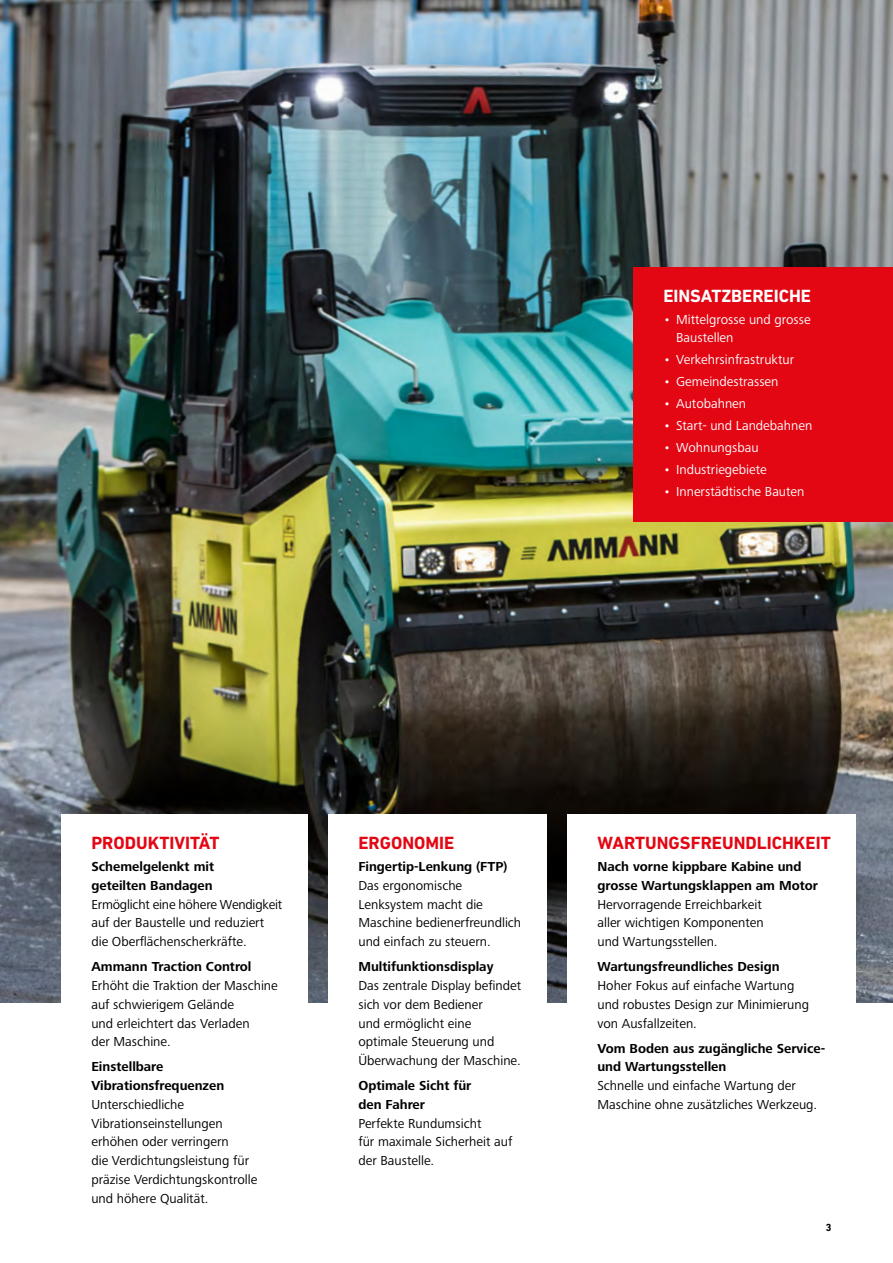
<style>
.page{position:relative;width:893px;height:1263px;background:#fff}
.page>*{position:absolute;margin:0;border:0;box-sizing:border-box;transform-origin:0 0}
.t1{font:700 18px "DIN Next LT Pro";color:#e30613}
.t2{font:700 18px "DIN Next LT Pro";color:#fff}
.t3{font:13.5px/18.8px "Frutiger Next LTW1 G";color:#000}
.t4{font:700 13.5px/18.8px "Frutiger Next LTW1 G";color:#000}
.t5{font:13.5px/18.8px "Frutiger Next LTW1 G";color:#fff}
.t6{font:700 10.5px "DIN Next LT Pro";color:#000}
</style>
<div class="page">
<img style="left:0;top:0;width:893px;height:1002px">
<div style="left:634px;top:267px;width:259px;height:254px;background:#e30613"></div>
<div style="left:62px;top:814px;width:246px;height:414px;background:#fff"></div>
<div style="left:329px;top:814px;width:218px;height:389px;background:#fff"></div>
<div style="left:568px;top:814px;width:288px;height:320px;background:#fff"></div>
<h1 class="t2" style="left:663px;top:285px;width:149px">EINSATZBEREICHE</h1>
<p class="t5" style="left:676px;top:310px;width:136px;text-indent:-13px">• Mittelgrosse und grosse<br>Baustellen</p>
<p class="t5" style="left:663px;top:351px;width:132px">• Verkehrsinfrastruktur</p>
<p class="t5" style="left:663px;top:373px;width:117px">• Gemeindestrassen</p>
<p class="t5" style="left:663px;top:395px;width:84px">• Autobahnen</p>
<p class="t5" style="left:663px;top:417px;width:150px">• Start- und Landebahnen</p>
<p class="t5" style="left:663px;top:439px;width:97px">• Wohnungsbau</p>
<p class="t5" style="left:663px;top:460px;width:105px">• Industriegebiete</p>
<p class="t5" style="left:663px;top:482px;width:143px">• Innerstädtische Bauten</p>
<h1 class="t1" style="left:91px;top:832px;width:129px">PRODUKTIVITÄT</h1>
<p class="t4" style="left:91px;top:858px;width:124px">Schemelgelenkt mit geteilten Bandagen</p>
<p class="t3" style="left:91px;top:895px;width:192px">Ermöglicht eine höhere Wendigkeit auf der Baustelle und reduziert die Oberflächenscherkräfte.</p>
<p class="t4" style="left:91px;top:958px;width:162px">Ammann Traction Control</p>
<p class="t3" style="left:91px;top:976px;width:188px">Erhöht die Traktion der Maschine auf schwierigem Gelände<br>und erleichtert das Verladen<br>der Maschine.</p>
<p class="t4" style="left:91px;top:1058px;width:134px">Einstellbare<br>Vibrationsfrequenzen</p>
<p class="t3" style="left:91px;top:1095px;width:167px">Unterschiedliche<br>Vibrationseinstellungen erhöhen oder verringern<br>die Verdichtungsleistung für präzise Verdichtungskontrolle und höhere Qualität.</p>
<h1 class="t1" style="left:358px;top:832px;width:97px">ERGONOMIE</h1>
<p class="t4" style="left:358px;top:858px;width:151px">Fingertip-Lenkung (FTP)</p>
<p class="t3" style="left:358px;top:876px;width:164px">Das ergonomische<br>Lenksystem macht die<br>Maschine bedienerfreundlich und einfach zu steuern.</p>
<p class="t4" style="left:358px;top:958px;width:136px">Multifunktionsdisplay</p>
<p class="t3" style="left:358px;top:976px;width:164px">Das zentrale Display befindet sich vor dem Bediener<br>und ermöglicht eine optimale Steuerung und<br>Überwachung der Maschine.</p>
<p class="t4" style="left:358px;top:1077px;width:114px">Optimale Sicht für den Fahrer</p>
<p class="t3" style="left:358px;top:1114px;width:155px">Perfekte Rundumsicht<br>für maximale Sicherheit auf der Baustelle.</p>
<h1 class="t1" style="left:597px;top:832px;width:235px">WARTUNGSFREUNDLICHKEIT</h1>
<p class="t4" style="left:597px;top:858px;width:222px">Nach vorne kippbare Kabine und grosse Wartungsklappen am Motor</p>
<p class="t3" style="left:597px;top:895px;width:168px">Hervorragende Erreichbarkeit aller wichtigen Komponenten und Wartungsstellen.</p>
<p class="t4" style="left:597px;top:958px;width:184px">Wartungsfreundliches Design</p>
<p class="t3" style="left:597px;top:976px;width:213px">Hoher Fokus auf einfache Wartung und robustes Design zur Minimierung von Ausfallzeiten.</p>
<p class="t4" style="left:597px;top:1039px;width:229px">Vom Boden aus zugängliche Service&shy;und Wartungsstellen</p>
<p class="t3" style="left:597px;top:1077px;width:221px">Schnelle und einfache Wartung der<br>Maschine ohne zusätzliches Werkzeug.</p>
<p class="t6" style="left:826px;top:1221px;width:7px">3</p>
</div>
